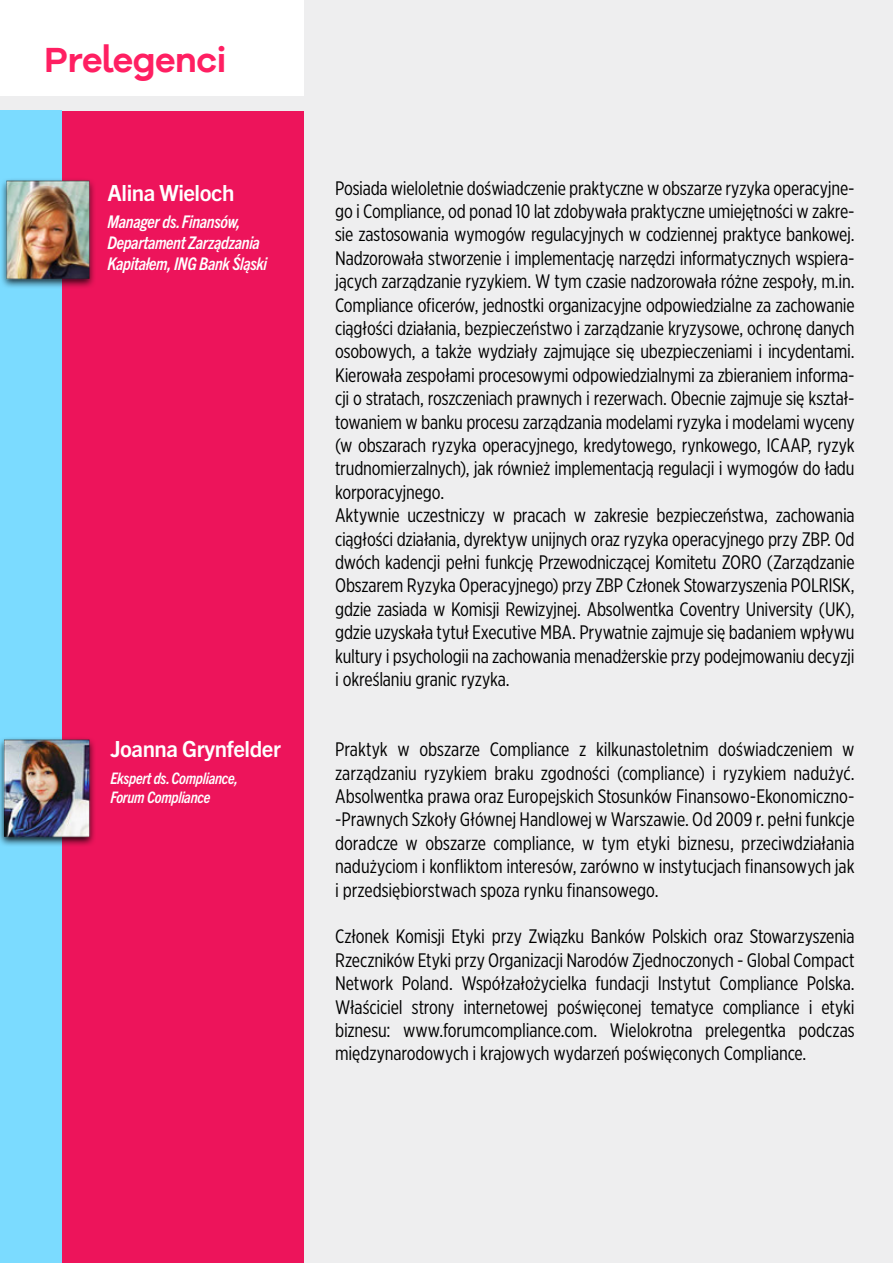
<style>
.page{position:relative;width:893px;height:1263px;background:#eeeeef}
.page>*{position:absolute;margin:0;border:0;box-sizing:border-box;transform-origin:0 0}
.t1{font:600 36px "Galano Grotesque Alt";letter-spacing:-.02em;color:#ff1f62}
.t2{font:700 22.2px "Trade Gothic Next LT Pro";letter-spacing:-.02em;color:#fff}
.t3{font:19.5px/23.4px "Gotham X Narrow";letter-spacing:-.01em;color:#000;text-align:justify}
.t4{font:italic 700 condensed 17.55px/21px "Trade Gothic Next LT Pro";letter-spacing:-.02em;color:#fff}
.t5{font:italic 700 condensed 15.9px/19px "Trade Gothic Next LT Pro";letter-spacing:-.02em;color:#fff}
</style>
<div class="page">
<div style="left:0;top:0;width:304px;height:96px;background:#fff"></div>
<div style="left:23px;top:111px;width:281px;height:1152px;background:#ed145b"></div>
<div style="left:0;top:111px;width:62px;height:1152px;background:#7bdbff"></div>
<img style="left:0;top:738px;width:95px;height:108px">
<img style="left:1px;top:179px;width:93px;height:108px">
<h1 class="t1" style="left:44px;top:37px;width:184px">Prelegenci</h1>
<p class="t2" style="left:108px;top:177px;width:128px">Alina Wieloch</p>
<p class="t4" style="left:108px;top:210px;width:161px">Manager ds. Finansów,<br>Departament Zarządzania<br>Kapitałem, ING Bank Śląski</p>
<p class="t2" style="left:110px;top:734px;width:172px">Joanna Grynfelder</p>
<p class="t5" style="left:110px;top:767px;width:129px">Ekspert ds. Compliance,<br>Forum Compliance</p>
<p class="t3" style="left:335px;top:176px;width:521px;text-align:left">Posiada wieloletnie doświadczenie praktyczne w obszarze ryzyka operacyjne&shy;go i Compliance, od ponad 10 lat zdobywała praktyczne umiejętności w zakre&shy;sie zastosowania wymogów regulacyjnych w codziennej praktyce bankowej.<br>Nadzorowała stworzenie i implementację narzędzi informatycznych wspiera&shy;jących zarządzanie ryzykiem. W tym czasie nadzorowała różne zespoły, m.in.<br>Compliance oficerów, jednostki organizacyjne odpowiedzialne za zachowanie ciągłości działania, bezpieczeństwo i zarządzanie kryzysowe, ochronę danych osobowych, a także wydziały zajmujące się ubezpieczeniami i incydentami.<br>Kierowała zespołami procesowymi odpowiedzialnymi za zbieraniem informa&shy;cji o stratach, roszczeniach prawnych i rezerwach. Obecnie zajmuje się kształ&shy;towaniem w banku procesu zarządzania modelami ryzyka i modelami wyceny (w obszarach ryzyka operacyjnego, kredytowego, rynkowego, ICAAP, ryzyk trudnomierzalnych), jak również implementacją regulacji i wymogów do ładu korporacyjnego.<br>Aktywnie uczestniczy w pracach w zakresie bezpieczeństwa, zachowania ciągłości działania, dyrektyw unijnych oraz ryzyka operacyjnego przy ZBP. Od dwóch kadencji pełni funkcję Przewodniczącej Komitetu ZORO (Zarządzanie Obszarem Ryzyka Operacyjnego) przy ZBP Członek Stowarzyszenia POLRISK, gdzie zasiada w Komisji Rewizyjnej. Absolwentka Coventry University (UK), gdzie uzyskała tytuł Executive MBA. Prywatnie zajmuje się badaniem wpływu kultury i psychologii na zachowania menadżerskie przy podejmowaniu decyzji i określaniu granic ryzyka.</p>
<p class="t3" style="left:335px;top:737px;width:521px">Praktyk w obszarze Compliance z kilkunastoletnim doświadczeniem w zarządzaniu ryzykiem braku zgodności (compliance) i ryzykiem nadużyć.<br>Absolwentka prawa oraz Europejskich Stosunków Finansowo-Ekonomiczno--Prawnych Szkoły Głównej Handlowej w Warszawie. Od 2009 r. pełni funkcje doradcze w obszarze compliance, w tym etyki biznesu, przeciwdziałania nadużyciom i konfliktom interesów, zarówno w instytucjach finansowych jak i przedsiębiorstwach spoza rynku finansowego.</p>
<p class="t3" style="left:335px;top:924px;width:521px">Członek Komisji Etyki przy Związku Banków Polskich oraz Stowarzyszenia Rzeczników Etyki przy Organizacji Narodów Zjednoczonych - Global Compact Network Poland. Współzałożycielka fundacji Instytut Compliance Polska.<br>Właściciel strony internetowej poświęconej tematyce compliance i etyki biznesu: www.forumcompliance.com. Wielokrotna prelegentka podczas międzynarodowych i krajowych wydarzeń poświęconych Compliance.</p>
</div>
